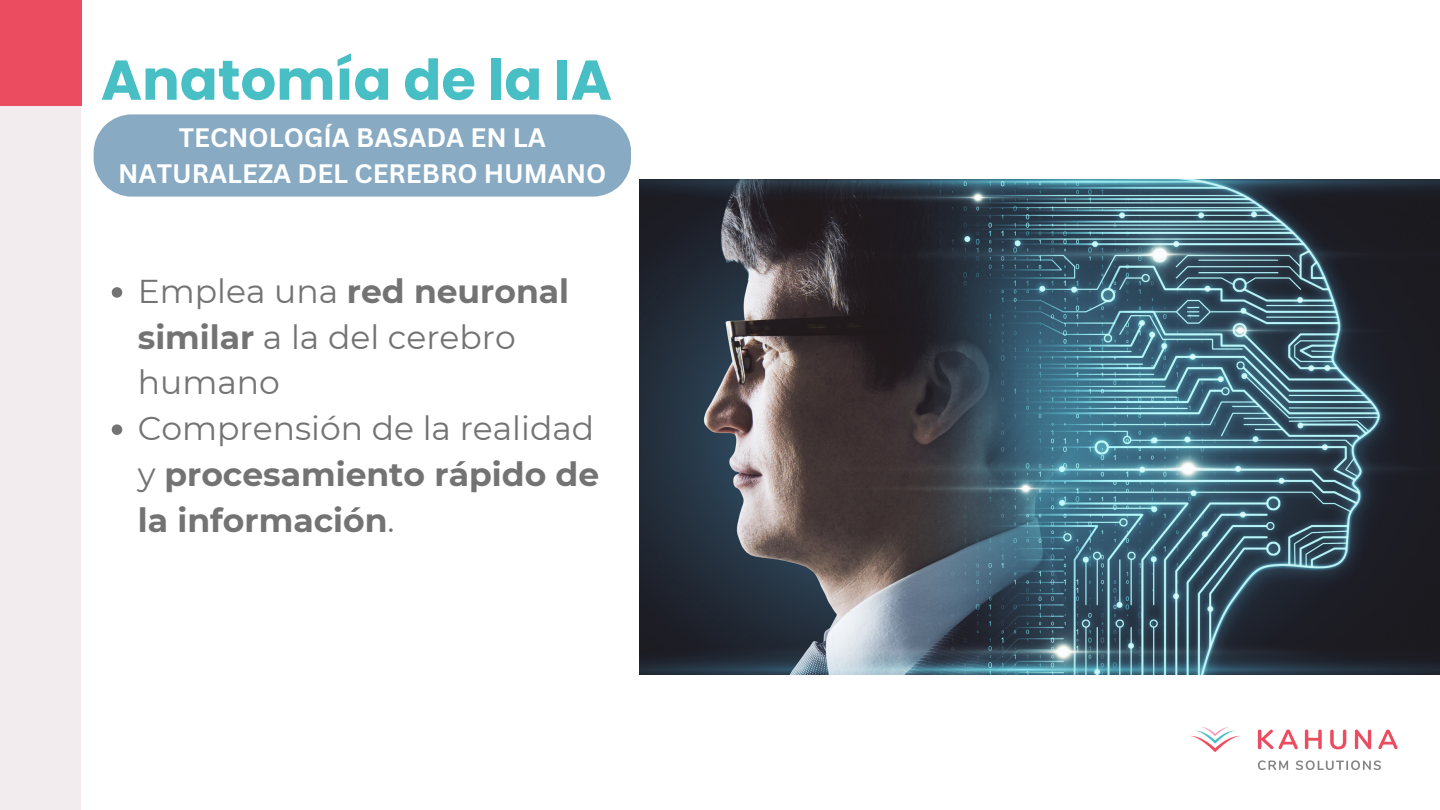
<style>
.page{position:relative;width:1440px;height:810px;background:#fff}
.page>*{position:absolute;margin:0;border:0;box-sizing:border-box;transform-origin:0 0}
.t1{font:700 56px "Poppins";color:#48bec5}
.t2{font:700 33px/45.8px "Montserrat";color:#737373}
.t3{font:33px/45.8px "Montserrat";color:#737373}
.t4{font:700 26px/36px "Canva Sans";color:#fff;text-align:center}
.s1{font-weight:700}
.s2{font-weight:400}
</style>
<div class="page">
<div style="left:0;top:87px;width:81px;height:723px;background:#f3ecef"></div>
<div style="left:0;top:0;width:82px;height:106px;background:#ec4c60"></div>
<img style="left:640px;top:179px;width:800px;height:496px">
<img style="left:1187px;top:641px;width:215px;height:129px">
<div style="left:94px;top:114px;width:537px;height:83px;background:#89aac3"></div>
<svg style="left:112px;top:287px;width:10px;height:11px"></svg>
<svg style="left:112px;top:424px;width:10px;height:11px"></svg>
<p class="t1" style="left:101px;top:41px;width:513px">Anatomía de la IA</p>
<p class="t4" style="left:118px;top:119px;width:490px">TECNOLOGÍA BASADA EN LA<br>NATURALEZA DEL CEREBRO HUMANO</p>
<p class="t3" style="left:138px;top:268px;width:433px">Emplea una <span class="s1">red neuronal similar</span> a la del cerebro humano</p>
<p class="t2" style="left:138px;top:405px;width:463px"><span class="s2">Comprensión de la realidad y</span> procesamiento rápido de la información<span class="s2">.</span></p>
</div>
